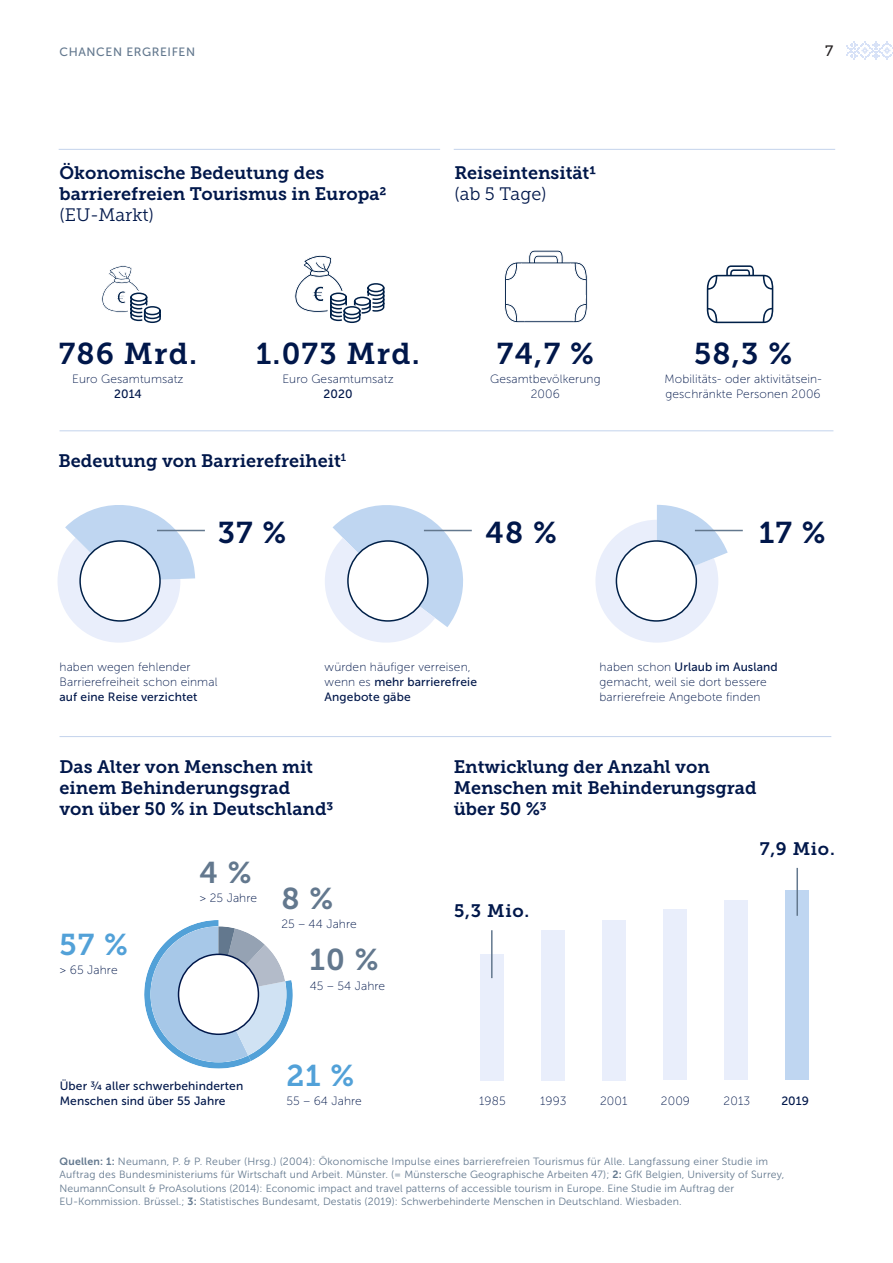
<style>
.page{position:relative;width:893px;height:1263px;background:#fff}
.page>*{position:absolute;margin:0;border:0;box-sizing:border-box;transform-origin:0 0}
.t1{font:30px "Museo Slab 700";letter-spacing:.04em;color:#00174a}
.t2{font:30px "Museo Slab 700";color:#63788e}
.t3{font:30px "Museo Slab 700";color:#52a1d8}
.t4{font:18px/21px "Museo Slab 700";color:#00174a}
.t5{font:15px "Museo Slab 500";color:#231f20}
.t6{font:12px/15px "Museo Sans 100";letter-spacing:.01em;color:#00174a}
.t7{font:12px/15px "Museo Sans 500";letter-spacing:.01em;color:#00174a}
.t8{font:12px "Museo Sans 500";letter-spacing:.05em;color:#63788e}
.Fußnote{font:10.5px/13.5px "Museo Sans 300";letter-spacing:.01em;color:#63788e}
.s1{font-family:"Museo Slab 300"}
.s2{font-family:"Museo Sans 500"}
.s3{font-family:"Museo Sans 700"}
</style>
<div class="page">
<svg style="left:101px;top:265px;width:60px;height:58px"></svg>
<svg style="left:294px;top:255px;width:91px;height:68px"></svg>
<svg style="left:144px;top:920px;width:149px;height:148px"></svg>
<div style="left:179px;top:954px;width:79px;height:80px;background:#fff;border-radius:50%"></div>
<div style="left:178px;top:953px;width:81px;height:82px;border:2px solid #00174a;border-radius:50%"></div>
<svg style="left:504px;top:250px;width:84px;height:73px"></svg>
<svg style="left:707px;top:265px;width:66px;height:58px"></svg>
<div style="left:480px;top:954px;width:24px;height:127px;background:#e9eefb"></div>
<div style="left:541px;top:930px;width:24px;height:150px;background:#e9eefb"></div>
<div style="left:602px;top:920px;width:24px;height:160px;background:#e9eefb"></div>
<div style="left:663px;top:910px;width:24px;height:170px;background:#e9eefb"></div>
<div style="left:724px;top:900px;width:24px;height:179px;background:#e9eefb"></div>
<div style="left:785px;top:890px;width:24px;height:189px;background:#bfd6f1"></div>
<svg style="left:595px;top:505px;width:133px;height:138px"></svg>
<svg style="left:325px;top:505px;width:146px;height:138px"></svg>
<svg style="left:58px;top:505px;width:137px;height:138px"></svg>
<div style="left:80px;top:541px;width:80px;height:80px;background:#fff;border-radius:50%"></div>
<div style="left:79px;top:540px;width:82px;height:82px;border:2px solid #002048;border-radius:50%"></div>
<div style="left:348px;top:541px;width:80px;height:80px;background:#fff;border-radius:50%"></div>
<div style="left:347px;top:540px;width:82px;height:82px;border:2px solid #002048;border-radius:50%"></div>
<div style="left:616px;top:541px;width:80px;height:80px;background:#fff;border-radius:50%"></div>
<div style="left:616px;top:540px;width:81px;height:82px;border:2px solid #002048;border-radius:50%"></div>
<hr style="left:59px;top:149px;width:381px;height:1px;background:#c6d5ed">
<hr style="left:454px;top:149px;width:381px;height:1px;background:#c6d5ed">
<hr style="left:60px;top:430px;width:773px;height:1px;background:#c6d5ed">
<hr style="left:157px;top:530px;width:48px;height:1px;background:#63788e">
<hr style="left:424px;top:530px;width:48px;height:1px;background:#63788e">
<hr style="left:695px;top:530px;width:48px;height:1px;background:#63788e">
<hr style="left:60px;top:736px;width:771px;height:1px;background:#c6d5ed">
<hr style="left:491px;top:930px;width:2px;height:48px;background:#63788e">
<hr style="left:796px;top:868px;width:2px;height:48px;background:#63788e">
<svg style="left:846px;top:42px;width:47px;height:18px"></svg>
<p class="t8" style="left:60px;top:45px;width:137px">CHANCEN ERGREIFEN</p>
<h3 class="t4" style="left:60px;top:163px;width:328px">Ökonomische Bedeutung des barrierefreien Tourismus in Europa2 <span class="s1">(EU-Markt)</span></h3>
<h3 class="t4" style="left:454px;top:163px;width:143px">Reiseintensität1 <span class="s1">(ab 5 Tage)</span></h3>
<p class="t1" style="left:59px;top:336px;width:140px">786 Mrd.</p>
<p class="t6" style="left:72px;top:372px;width:113px;text-align:center">Euro Gesamtumsatz<br><span class="s2">2014</span></p>
<p class="t1" style="left:256px;top:336px;width:165px">1.073 Mrd.</p>
<p class="t6" style="left:282px;top:372px;width:113px;text-align:center">Euro Gesamtumsatz<br><span class="s2">2020</span></p>
<h3 class="t4" style="left:58px;top:451px;width:289px">Bedeutung von Barrierefreiheit<sup>1</sup></h3>
<p class="t1" style="left:497px;top:336px;width:98px">74,7 %</p>
<p class="t6" style="left:490px;top:372px;width:112px;text-align:center">Gesamtbevölkerung<br>2006</p>
<h3 class="t5" style="left:825px;top:43px;width:10px">7</h3>
<p class="t1" style="left:694px;top:336px;width:100px">58,3 %</p>
<p class="t6" style="left:664px;top:372px;width:159px">Mobilitäts- oder aktivitätsein&shy;geschränkte Personen 2006</p>
<p class="t1" style="left:218px;top:515px;width:70px">37 %</p>
<p class="t1" style="left:486px;top:515px;width:73px">48 %</p>
<p class="t1" style="left:759px;top:515px;width:68px">17 %</p>
<p class="t6" style="left:60px;top:660px;width:159px">haben wegen fehlender<br>Barrierefreiheit schon einmal <span class="s2">auf eine Reise verzichtet</span></p>
<p class="t6" style="left:325px;top:660px;width:154px">würden häufiger verreisen, wenn es <span class="s2">mehr barrierefreie<br>Angebote gäbe</span></p>
<p class="t6" style="left:600px;top:660px;width:180px">haben schon <span class="s2">Urlaub im Ausland </span>gemacht, weil sie dort bessere barrierefreie Angebote finden</p>
<h3 class="t4" style="left:60px;top:757px;width:275px">Das Alter von Menschen mit einem Behinderungsgrad<br>von über 50 % in Deutschland3</h3>
<p class="t3" style="left:60px;top:928px;width:70px">57 %</p>
<p class="t6" style="left:60px;top:963px;width:60px">&gt; 65 Jahre</p>
<p class="t2" style="left:199px;top:856px;width:53px">4 %</p>
<p class="t6" style="left:199px;top:891px;width:59px">&gt; 25 Jahre</p>
<p class="t2" style="left:281px;top:881px;width:53px">8 %</p>
<p class="t6" style="left:281px;top:917px;width:77px">25 – 44 Jahre</p>
<p class="t2" style="left:310px;top:943px;width:70px">10 %</p>
<p class="t6" style="left:310px;top:978px;width:77px">45 – 54 Jahre</p>
<p class="t7" style="left:60px;top:1078px;width:185px">Über ¾ aller schwerbehinderten<br>Menschen sind über 55 Jahre</p>
<p class="t3" style="left:286px;top:1058px;width:69px">21 %</p>
<p class="t6" style="left:286px;top:1094px;width:77px">55 – 64 Jahre</p>
<h3 class="t4" style="left:454px;top:757px;width:304px">Entwicklung der Anzahl von<br>Menschen mit Behinderungsgrad über 50 %3</h3>
<p class="t4" style="left:454px;top:900px;width:77px">5,3 Mio.</p>
<p class="t4" style="left:760px;top:838px;width:77px">7,9 Mio.</p>
<p class="t6" style="left:479px;top:1093px;width:28px">1985</p>
<p class="t6" style="left:540px;top:1093px;width:28px">1993</p>
<p class="t6" style="left:600px;top:1093px;width:29px">2001</p>
<p class="t6" style="left:661px;top:1093px;width:31px">2009</p>
<p class="t6" style="left:724px;top:1093px;width:28px">2013</p>
<p class="t7" style="left:781px;top:1093px;width:29px">2019</p>
<p class="Fußnote" style="left:60px;top:1155px;width:726px"><span class="s3">Quellen: 1:</span> Neumann, P. &amp; P. Reuber (Hrsg.) (2004): Ökonomische Impulse eines barrierefreien Tourismus für Alle. Langfassung einer Studie im Auftrag des Bundesministeriums für Wirtschaft und Arbeit. Münster. (= Münstersche Geographische Arbeiten 47); <span class="s3">2:</span> GfK Belgien, University of Surrey, NeumannConsult &amp; ProAsolutions (2014): Economic impact and travel patterns of accessible tourism in Europe. Eine Studie im Auftrag der EU-Kommission. Brüssel.; <span class="s3">3:</span> Statistisches Bundesamt, Destatis (2019): Schwerbehinderte Menschen in Deutschland. Wiesbaden.</p>
</div>
